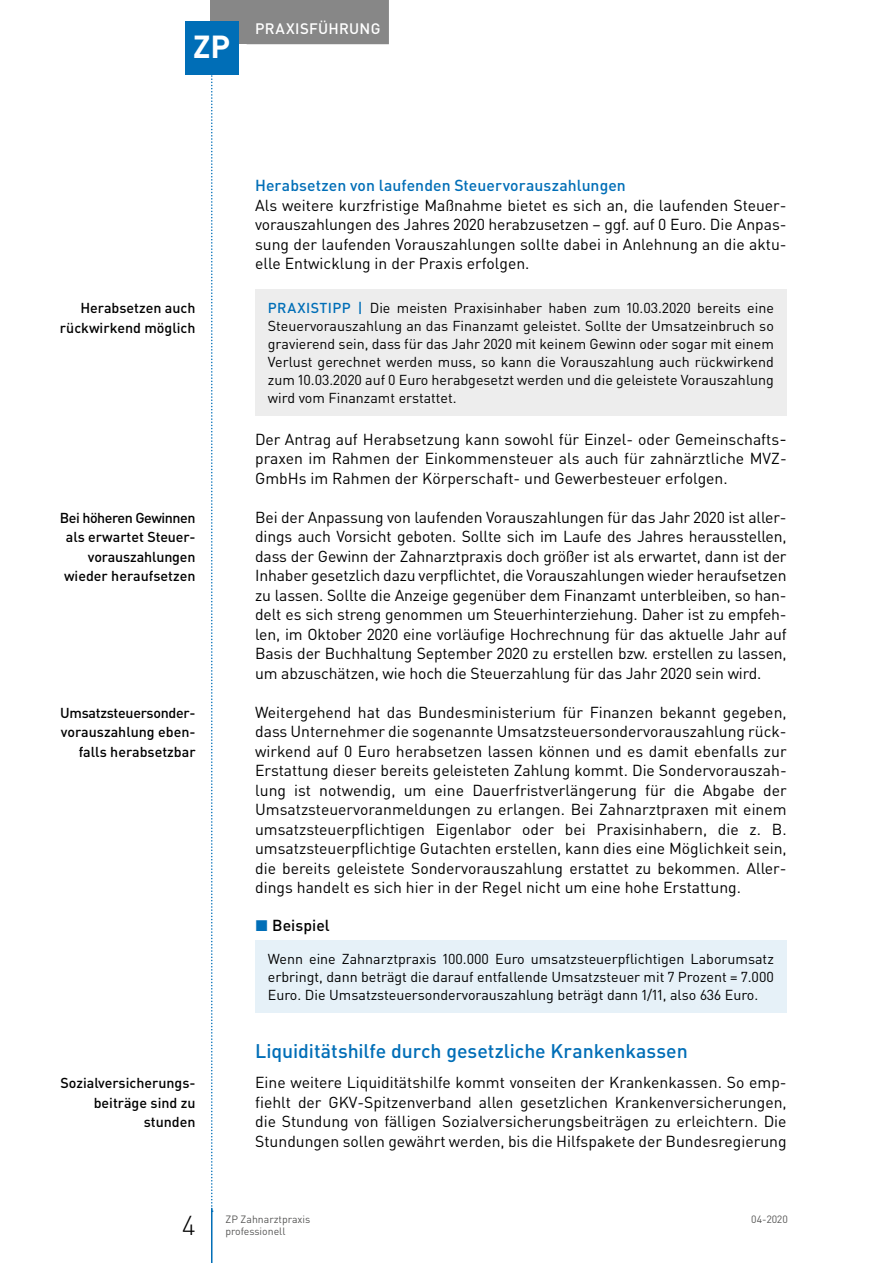
<style>
.page{position:relative;width:893px;height:1263px;background:#fff}
.page>*{position:absolute;margin:0;border:0;box-sizing:border-box;transform-origin:0 0}
.t1{font:700 31.5px "DIN Pro";color:#fff}
.t2{font:300 27px "DIN Pro";color:#000}
.t3{font:500 19.5px "DIN Pro";letter-spacing:-.005em;color:#006eb7}
.t4{font:15.75px/19.5px "DIN Pro";color:#000;text-align:justify}
.t5{font:500 15.75px "DIN Pro";letter-spacing:.005em;color:#006eb7}
.t6{font:500 15.75px "DIN Pro";letter-spacing:.005em;color:#000}
.t7{font:500 15px "DIN Pro";letter-spacing:.02em;color:#fff}
.t8{font:14.25px/18px "DIN Pro";color:#000;text-align:justify}
.t9{font:500 14.25px/19.5px "DIN Pro";color:#000;text-align:right}
.t10{font:500 14.25px "DIN Pro";color:#006eb7}
.t11{font:10.5px "DIN Pro";color:#575756}
.s1{font-weight:500;color:#006eb7}
.s2{color:#006eb7}
</style>
<div class="page">
<svg style="left:211px;top:74px;width:2px;height:1138px"></svg>
<div style="left:210px;top:0;width:45px;height:44px;background:#878787"></div>
<hr style="left:211px;top:1208px;width:1px;height:55px;background:#006eb7">
<div style="left:247px;top:0;width:142px;height:44px;background:#878787"></div>
<div style="left:185px;top:21px;width:53px;height:53px;background:#006eb7"></div>
<div style="left:255px;top:289px;width:532px;height:126px;background:#ededed"></div>
<div style="left:255px;top:940px;width:532px;height:72px;background:#e6f1f8"></div>
<h1 class="t1" style="left:193px;top:26px;width:38px">ZP</h1>
<p class="t7" style="left:255px;top:18px;width:127px">Praxisführung</p>
<p class="t9" style="left:60px;top:298px;width:137px">Herabsetzen auch rückwirkend möglich</p>
<p class="t9" style="left:60px;top:507px;width:137px">Bei höheren Gewinnen als erwartet Steuer&shy;vorauszahlungen wieder heraufsetzen</p>
<p class="t9" style="left:60px;top:702px;width:137px">U msatzsteuersonder&shy;vorauszahlung eben&shy;falls herabsetzbar</p>
<p class="t9" style="left:60px;top:1073px;width:137px">Sozialversicherungs&shy;beiträge sind zu stunden</p>
<p class="t5" style="left:255px;top:175px;width:372px">Herabsetzen von laufenden Steuervorauszahlungen</p>
<p class="t4" style="left:255px;top:195px;width:533px">Als weitere kurzfristige Maßnahme bietet es sich an, die laufenden Steuer&shy;vorauszahlungen des Jahres 2020 herabzusetzen – ggf. auf 0 Euro. Die Anpas&shy;sung der laufenden Vorauszahlungen sollte dabei in Anlehnung an die aktu&shy;elle Entwicklung in der Praxis erfolgen.</p>
<p class="t10" style="left:268px;top:298px;width:19px">PRAXIS</p>
<p class="t8" style="left:268px;top:298px;width:508px;text-indent:52px"><span class="s1">TI PP |</span> Die meisten Praxisinhaber haben zum 10.03.2020 bereits eine Steuervorauszahlung an das Finanzamt geleistet. Sollte der Umsatzeinbruch so gravierend sein, dass für das Jahr 2020 mit keinem Gewinn oder sogar mit einem Verlust gerechnet werden muss, so kann die Vorauszahlung auch rückwirkend zum 10.03.2020 auf 0 Euro herabgesetzt werden und die geleistete Vorauszahlung wird vom Finanzamt erstattet.</p>
<p class="t4" style="left:255px;top:429px;width:533px;text-align:left">Der Antrag auf Herabsetzung kann sowohl für Einzel- oder Gemeinschafts&shy;praxen im Rahmen der Einkommensteuer als auch für zahnärztliche MVZ-<br>GmbHs im Rahmen der Körperschaft- und Gewerbesteuer erfolgen.</p>
<p class="t4" style="left:255px;top:507px;width:533px">Bei der Anpassung von laufenden Vorauszahlungen für das Jahr 2020 ist aller&shy;dings auch Vorsicht geboten. Sollte sich im Laufe des Jahres herausstellen, dass der Gewinn der Zahnarztpraxis doch größer ist als erwartet, dann ist der Inhaber gesetzlich dazu verpflichtet, die Vorauszahlungen wieder heraufsetzen zu lassen. Sollte die Anzeige gegenüber dem Finanzamt unterbleiben, so han&shy;delt es sich streng genommen um Steuerhinterziehung. Daher ist zu empfeh&shy;len, im Oktober 2020 eine vorläufige Hochrechnung für das aktuelle Jahr auf Basis der Buchhaltung September 2020 zu erstellen bzw. erstellen zu lassen, um abzuschätzen, wie hoch die Steuerzahlung für das Jahr 2020 sein wird.</p>
<p class="t4" style="left:255px;top:702px;width:533px">Weitergehend hat das Bundesministerium für Finanzen bekannt gegeben, dass Unternehmer die sogenannte Umsatzsteuersondervorauszahlung rück&shy;wirkend auf 0 Euro herabsetzen lassen können und es damit ebenfalls zur Erstattung dieser bereits geleisteten Zahlung kommt. Die Sondervorauszah&shy;lung ist notwendig, um eine Dauerfristverlängerung für die Abgabe der Umsatzsteuervoranmeldungen zu erlangen. Bei Zahnarztpraxen mit einem umsatzsteuerpflichtigen Eigenlabor oder bei Praxisinhabern, die z. B. umsatzsteuerpflichtige Gutachten erstellen, kann dies eine Möglichkeit sein, die bereits geleistete Sondervorauszahlung erstattet zu bekommen. Aller&shy;dings handelt es sich hier in der Regel nicht um eine hohe Erstattung.</p>
<p class="t6" style="left:255px;top:915px;width:76px"><span class="s2">◼</span> Beispiel</p>
<p class="t8" style="left:268px;top:949px;width:507px">Wenn eine Zahnarztpraxis 100.000 Euro umsatzsteuerpflichtigen Laborumsatz erbringt, dann beträgt die darauf entfallende Umsatzsteuer mit 7 Prozent = 7.000<br>Euro. Die Umsatzsteuersondervorauszahlung beträgt dann 1/11, also 636 Euro.</p>
<p class="t3" style="left:255px;top:1038px;width:434px">Liquiditätshilfe durch gesetzliche Krankenkassen</p>
<p class="t4" style="left:255px;top:1072px;width:533px">Eine weitere Liquiditätshilfe kommt vonseiten der Krankenkassen. So emp&shy;fiehlt der GKV-Spitzenverband allen gesetzlichen Krankenversicherungen, die Stundung von fälligen Sozialversicherungsbeiträgen zu erleichtern. Die Stundungen sollen gewährt werden, bis die Hilfspakete der Bundesregierung</p>
<h2 class="t2" style="left:182px;top:1207px;width:15px">4</h2>
<p class="t11" style="left:225px;top:1212px;width:87px">ZP Zahnarztpraxis</p>
<p class="t11" style="left:751px;top:1212px;width:38px">04-2020</p>
<p class="t11" style="left:225px;top:1224px;width:62px">professionell</p>
</div>
